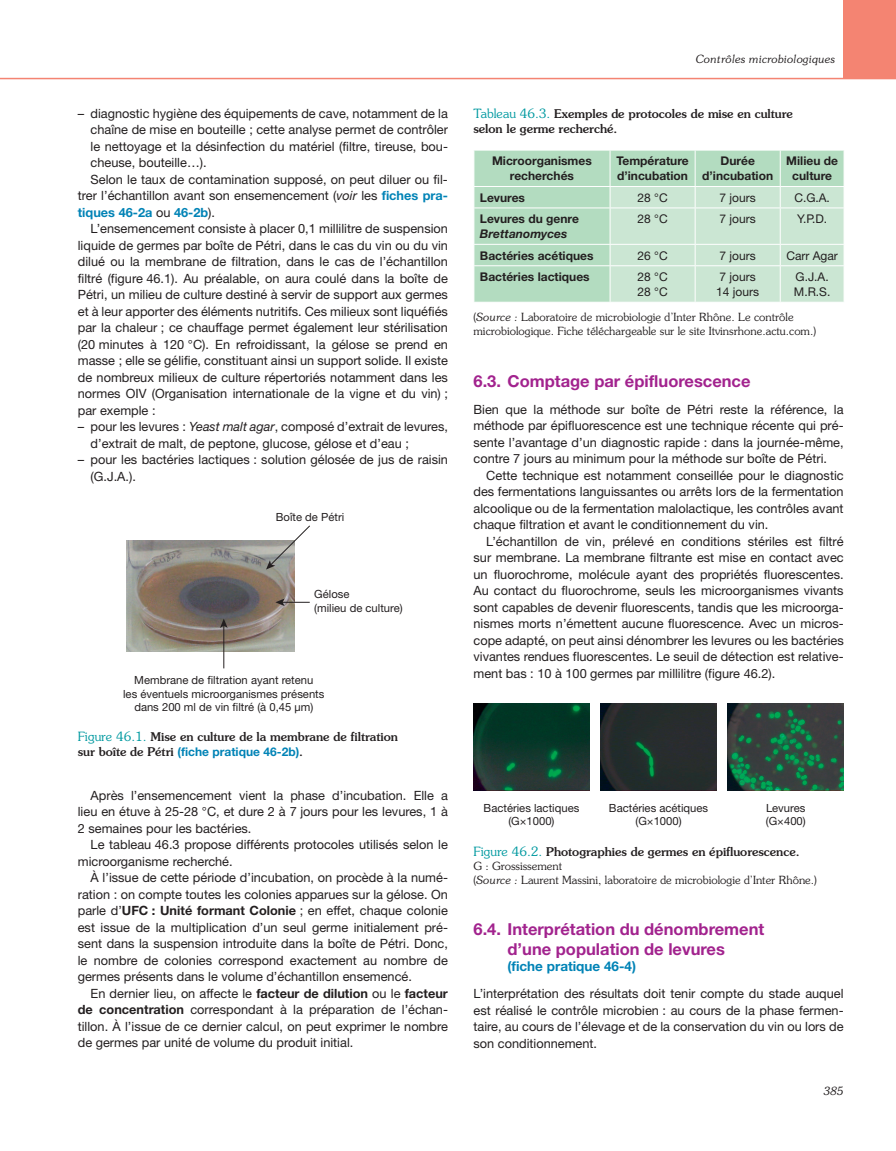
<style>
.page{position:relative;width:896px;height:1151px;background:#fff}
.page>*{position:absolute;margin:0;border:0;box-sizing:border-box;transform-origin:0 0}
.t1{font:700 16.5px/19.5px "Helvetica Neue";color:#a2238e;text-align:center}
.t2{font:700 13.5px "Helvetica Neue";color:#0083b6}
.t3{font:12.75px/16.5px "Helvetica Neue";color:#231f20;text-align:justify}
.t4{font:700 12.75px "Helvetica Neue";color:#0083b6}
.t5{font:500 12px/15px "Souvenir";color:#231f20}
.t6{font:700 12px/15px "Helvetica Neue";color:#231f20;text-align:center}
.t7{font:12px/15px "Helvetica Neue";color:#231f20}
.t8{font:700 12px "Helvetica Neue";color:#0083b6}
.t9{font:italic 700 12px "Helvetica Neue";color:#231f20}
.t10{font:300 11.25px/14.2px "Souvenir";color:#231f20}
.t11{font:11.25px/13.5px "Helvetica Neue";color:#231f20;text-align:center}
.t12{font:italic 300 11.25px "Souvenir";color:#231f20}
.s1{font-style:italic}
.s2{font-weight:700;color:#0083b6}
.s3{font-weight:400;color:#231f20}
.s4{font-weight:300;font-size:12.75px;color:#0099a0}
.s5{font-family:"Souvenir";font-weight:500;color:#231f20}
.s6{font-weight:700}
</style>
<div class="page">
<div style="left:843px;top:0;width:52px;height:78px;background:#f48472"></div>
<hr style="left:0;top:78px;width:895px;height:1px;background:#f48472">
<img style="left:473px;top:703px;width:116px;height:87px">
<img style="left:600px;top:703px;width:116px;height:87px">
<img style="left:727px;top:703px;width:116px;height:87px">
<img style="left:127px;top:541px;width:167px;height:110px">
<hr style="left:223px;top:625px;width:1px;height:43px;background:#231f20">
<svg style="left:220px;top:618px;width:7px;height:10px"></svg>
<svg style="left:275px;top:598px;width:35px;height:8px"></svg>
<svg style="left:266px;top:525px;width:44px;height:44px"></svg>
<div style="left:474px;top:151px;width:369px;height:151px;background:#b3dcc0"></div>
<hr style="left:609px;top:150px;width:1px;height:36px;background:#fff">
<hr style="left:694px;top:150px;width:1px;height:36px;background:#fff">
<hr style="left:779px;top:150px;width:1px;height:36px;background:#fff">
<hr style="left:473px;top:207px;width:137px;height:1px;background:#fff">
<hr style="left:473px;top:244px;width:137px;height:1px;background:#fff">
<hr style="left:473px;top:265px;width:137px;height:1px;background:#fff">
<hr style="left:473px;top:186px;width:137px;height:1px;background:#fff">
<svg style="left:609px;top:186px;width:235px;height:116px"></svg>
<hr style="left:609px;top:266px;width:1px;height:36px;background:#fff">
<p class="t3" style="left:78px;top:105px;width:371px">– diagnostic hygiène des équipements de cave, notamment de la</p>
<p class="t3" style="left:91px;top:121px;width:359px">chaîne de mise en bouteille ; cette analyse permet de contrôler</p>
<p class="t3" style="left:91px;top:138px;width:359px">le nettoyage et la désinfection du matériel (filtre, tireuse, bou-</p>
<p class="t3" style="left:91px;top:154px;width:117px">cheuse, bouteille…).</p>
<p class="t3" style="left:91px;top:171px;width:359px">Selon le taux de contamination supposé, on peut diluer ou fil-</p>
<p class="t3" style="left:78px;top:187px;width:371px">trer l’échantillon avant son ensemencement (<span class="s1">voir</span> les <span class="s2">fiches pra-</span></p>
<p class="t4" style="left:78px;top:204px;width:139px">tiques 46-2a <span class="s3">ou</span> 46-2b<span class="s3">).</span></p>
<p class="t3" style="left:91px;top:220px;width:359px">L’ensemencement consiste à placer 0,1 millilitre de suspension</p>
<p class="t3" style="left:78px;top:237px;width:371px">liquide de germes par boîte de Pétri, dans le cas du vin ou du vin</p>
<p class="t3" style="left:78px;top:253px;width:371px">dilué ou la membrane de filtration, dans le cas de l’échantillon</p>
<p class="t3" style="left:78px;top:270px;width:371px">filtré (figure 46.1). Au préalable, on aura coulé dans la boîte de</p>
<p class="t3" style="left:78px;top:286px;width:371px">Pétri, un milieu de culture destiné à servir de support aux germes</p>
<p class="t3" style="left:78px;top:303px;width:371px">et à leur apporter des éléments nutritifs. Ces milieux sont liquéfiés</p>
<p class="t3" style="left:78px;top:319px;width:371px">par la chaleur ; ce chauffage permet également leur stérilisation</p>
<p class="t3" style="left:78px;top:336px;width:371px">(20 minutes à 120 °C). En refroidissant, la gélose se prend en</p>
<p class="t3" style="left:78px;top:352px;width:371px">masse ; elle se gélifie, constituant ainsi un support solide. Il existe</p>
<p class="t3" style="left:78px;top:369px;width:371px">de nombreux milieux de culture répertoriés notamment dans les</p>
<p class="t3" style="left:78px;top:385px;width:371px">normes OIV (Organisation internationale de la vigne et du vin) ;</p>
<p class="t3" style="left:78px;top:402px;width:79px">par exemple :</p>
<p class="t3" style="left:91px;top:418px;width:359px;text-indent:-13px">– pour les levures : <span class="s1">Yeast malt agar</span>, composé d’extrait de levures, d’extrait de malt, de peptone, glucose, gélose et d’eau ;</p>
<p class="t3" style="left:91px;top:451px;width:359px;text-indent:-13px">– pour les bactéries lactiques : solution gélosée de jus de raisin (G.J.A.).</p>
<p class="t11" style="left:276px;top:510px;width:70px">Boîte de Pétri</p>
<p class="t11" style="left:314px;top:587px;width:90px;text-align:left">Gélose<br>(milieu de culture)</p>
<p class="t11" style="left:123px;top:673px;width:203px">Membrane de filtration ayant retenu<br>les éventuels microorganismes présents dans 200 ml de vin filtré (à 0,45 µm)</p>
<p class="t5" style="left:78px;top:729px;width:321px"><span class="s4">Figure 46.1.</span> Mise en culture de la membrane de filtration</p>
<p class="t8" style="left:78px;top:744px;width:227px"><span class="s5">sur boîte de Pétri</span> (fiche pratique 46-2b)<span class="s5">.</span></p>
<p class="t3" style="left:78px;top:786px;width:371px;text-indent:13px">Après l’ensemencement vient la phase d’incubation. Elle a lieu en étuve à 25-28 °C, et dure 2 à 7 jours pour les levures, 1 à 2 semaines pour les bactéries.</p>
<p class="t3" style="left:78px;top:836px;width:371px;text-indent:13px">Le tableau 46.3 propose différents protocoles utilisés selon le microorganisme recherché.</p>
<p class="t3" style="left:78px;top:869px;width:371px;text-indent:13px">À l’issue de cette période d’incubation, on procède à la numé&shy;ration : on compte toutes les colonies apparues sur la gélose. On parle d’<span class="s6">UFC : Unité formant Colonie</span> ; en effet, chaque colonie est issue de la multiplication d’un seul germe initialement pré&shy;sent dans la suspension introduite dans la boîte de Pétri. Donc, le nombre de colonies correspond exactement au nombre de germes présents dans le volume d’échantillon ensemencé.</p>
<p class="t3" style="left:78px;top:984px;width:371px;text-indent:13px">En dernier lieu, on affecte le <span class="s6">facteur de dilution</span> ou le <span class="s6">facteur de concentration</span> correspondant à la préparation de l’échan&shy;tillon. À l’issue de ce dernier calcul, on peut exprimer le nombre de germes par unité de volume du produit initial.</p>
<p class="t12" style="left:695px;top:53px;width:141px">Contrôles microbiologiques</p>
<p class="t5" style="left:473px;top:106px;width:321px"><span class="s4">Tableau 46.3.</span> Exemples de protocoles de mise en culture selon le germe recherché.</p>
<p class="t6" style="left:492px;top:153px;width:101px">Microorganismes recherchés</p>
<p class="t6" style="left:616px;top:153px;width:74px;text-align:left">Température d’incubation</p>
<p class="t6" style="left:702px;top:153px;width:72px">Durée d’incubation</p>
<p class="t6" style="left:786px;top:153px;width:53px">Milieu de culture</p>
<p class="t6" style="left:480px;top:190px;width:47px">Levures</p>
<p class="t7" style="left:637px;top:190px;width:32px">28 °C</p>
<p class="t7" style="left:719px;top:190px;width:38px">7 jours</p>
<p class="t7" style="left:794px;top:190px;width:37px">C.G.A.</p>
<p class="t6" style="left:480px;top:211px;width:100px">Levures du genre</p>
<p class="t9" style="left:480px;top:227px;width:89px">Brettanomyces</p>
<p class="t7" style="left:637px;top:211px;width:32px">28 °C</p>
<p class="t7" style="left:719px;top:211px;width:38px">7 jours</p>
<p class="t7" style="left:797px;top:211px;width:32px">Y.P.D.</p>
<p class="t6" style="left:480px;top:248px;width:115px">Bactéries acétiques</p>
<p class="t7" style="left:637px;top:248px;width:32px">26 °C</p>
<p class="t7" style="left:719px;top:248px;width:38px">7 jours</p>
<p class="t7" style="left:786px;top:248px;width:53px">Carr Agar</p>
<p class="t6" style="left:480px;top:269px;width:111px">Bactéries lactiques</p>
<p class="t7" style="left:637px;top:269px;width:32px">28 °C<br>28 °C</p>
<p class="t7" style="left:716px;top:269px;width:44px">7 jours<br>14 jours</p>
<p class="t7" style="left:793px;top:269px;width:38px">G.J.A.<br>M.R.S.</p>
<p class="t10" style="left:473px;top:310px;width:344px">(<span class="s1">Source :</span> Laboratoire de microbiologie d’Inter Rhône. Le contrôle microbiologique. Fiche téléchargeable sur le site Itvinsrhone.actu.com.)</p>
<p class="t1" style="left:473px;top:370px;width:278px">6.3. Comptage par épifluorescence</p>
<p class="t3" style="left:473px;top:400px;width:371px">Bien que la méthode sur boîte de Pétri reste la référence, la méthode par épifluorescence est une technique récente qui pré&shy;sente l’avantage d’un diagnostic rapide : dans la journée-même, contre 7 jours au minimum pour la méthode sur boîte de Pétri.</p>
<p class="t3" style="left:473px;top:466px;width:371px;text-indent:13px">Cette technique est notamment conseillée pour le diagnostic des fermentations languissantes ou arrêts lors de la fermentation alcoolique ou de la fermentation malolactique, les contrôles avant chaque filtration et avant le conditionnement du vin.</p>
<p class="t3" style="left:473px;top:532px;width:371px;text-indent:13px">L’échantillon de vin, prélevé en conditions stériles est filtré sur membrane. La membrane filtrante est mise en contact avec un fluorochrome, molécule ayant des propriétés fluorescentes.<br>Au contact du fluorochrome, seuls les microorganismes vivants sont capables de devenir fluorescents, tandis que les microorga&shy;nismes morts n’émettent aucune fluorescence. Avec un micros&shy;cope adapté, on peut ainsi dénombrer les levures ou les bactéries vivantes rendues fluorescentes. Le seuil de détection est relative&shy;ment bas : 10 à 100 germes par millilitre (figure 46.2).</p>
<p class="t11" style="left:483px;top:801px;width:97px">Bactéries lactiques (G×1000)</p>
<p class="t11" style="left:609px;top:801px;width:101px">Bactéries acétiques (G×1000)</p>
<p class="t11" style="left:765px;top:801px;width:41px;text-align:left">Levures (G×400)</p>
<p class="t5" style="left:473px;top:843px;width:327px"><span class="s4">Figure 46.2.</span> Photographies de germes en épifluorescence.</p>
<p class="t10" style="left:473px;top:858px;width:345px">G : Grossissement<br>(<span class="s1">Source :</span> Laurent Massini, laboratoire de microbiologie d’Inter Rhône.)</p>
<p class="t1" style="left:473px;top:919px;width:292px">6.4. Interprétation du dénombrement d’une population de levures</p>
<p class="t2" style="left:507px;top:958px;width:130px">(fiche pratique 46-4)</p>
<p class="t3" style="left:473px;top:985px;width:371px">L’interprétation des résultats doit tenir compte du stade auquel est réalisé le contrôle microbien : au cours de la phase fermen&shy;taire, au cours de l’élevage et de la conservation du vin ou lors de son conditionnement.</p>
<p class="t12" style="left:823px;top:1084px;width:22px">385</p>
</div>
